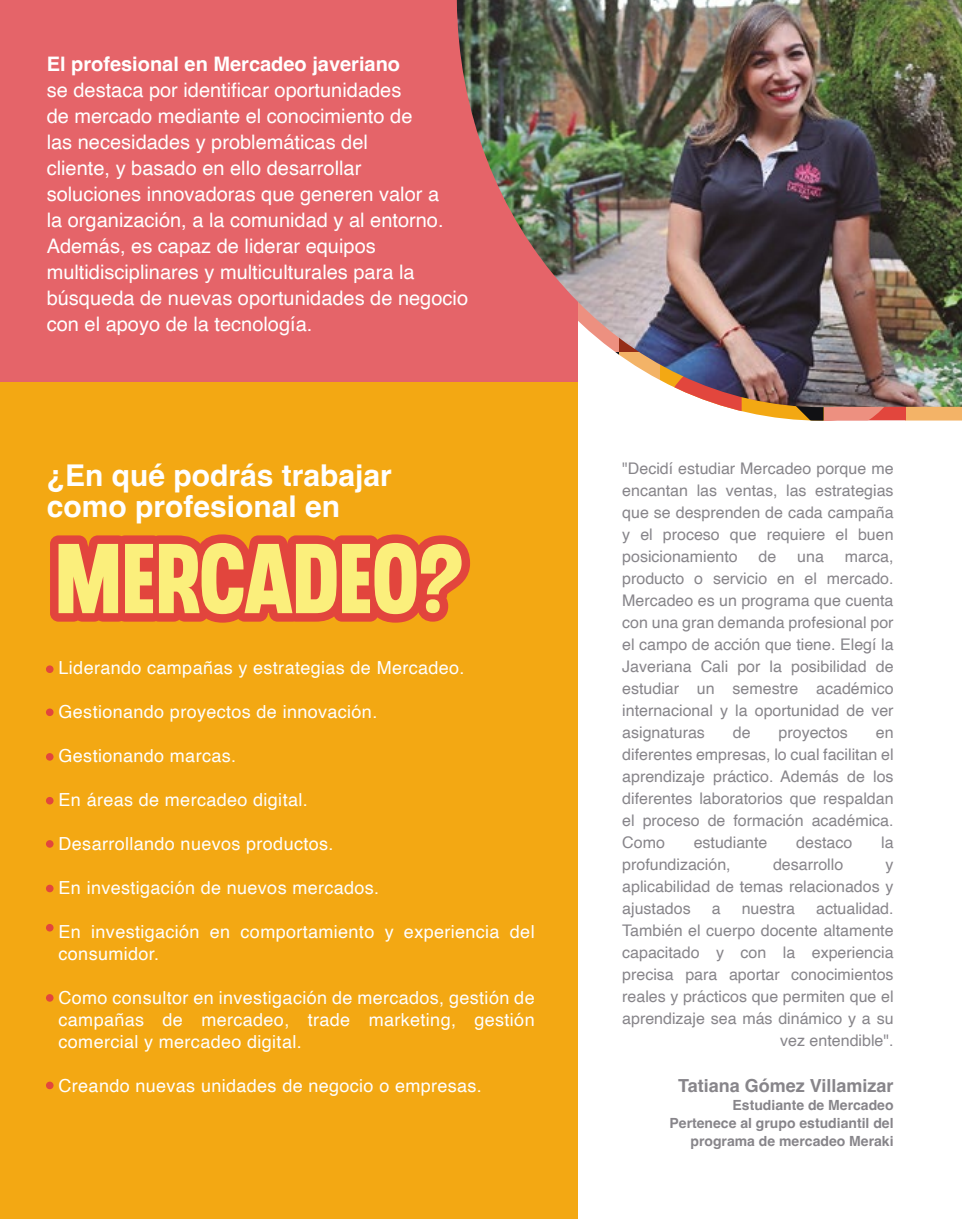
<style>
.page{position:relative;width:962px;height:1219px;background:#fff}
.page>*{position:absolute;margin:0;border:0;box-sizing:border-box;transform-origin:0 0}
.t1{font:99px "CHEDROS";color:#fbef7c}
.t2{font:700 30px/31.4px "Helvetica";color:#fff}
.t3{font:20px/26px "Helvetica";color:#fff}
.t4{font:700 20px "Helvetica";color:#fff}
.t5{font:18px/22px "Helvetica";letter-spacing:.02em;color:#fff}
.t6{font:700 18px "Helvetica";color:#87858a}
.t7{font:16px/22px "Helvetica";color:#87858a;text-align:justify}
.t8{font:700 14px/18px "Helvetica";color:#87858a;text-align:right}
</style>
<div class="page">
<div style="left:0;top:0;width:578px;height:1219px;background:#f3a813"></div>
<div style="left:0;top:0;width:578px;height:381px;background:#e56469"></div>
<svg style="left:414px;top:0;width:548px;height:421px"></svg>
<img style="left:457px;top:0;width:505px;height:407px">
<div style="left:46px;top:665px;width:8px;height:8px;background:#e2463d;border-radius:50%"></div>
<div style="left:46px;top:753px;width:8px;height:8px;background:#e2463d;border-radius:50%"></div>
<div style="left:46px;top:708px;width:8px;height:8px;background:#e2463d;border-radius:50%"></div>
<div style="left:46px;top:840px;width:8px;height:8px;background:#e2463d;border-radius:50%"></div>
<div style="left:46px;top:797px;width:8px;height:7px;background:#e2463d;border-radius:50%"></div>
<div style="left:46px;top:924px;width:8px;height:7px;background:#e2463d;border-radius:50%"></div>
<div style="left:46px;top:885px;width:8px;height:7px;background:#e2463d;border-radius:50%"></div>
<div style="left:46px;top:994px;width:8px;height:8px;background:#e2463d;border-radius:50%"></div>
<div style="left:46px;top:1082px;width:8px;height:7px;background:#e2463d;border-radius:50%"></div>
<svg style="left:50px;top:534px;width:420px;height:89px;background:#e34c39"></svg>
<p class="t4" style="left:47px;top:52px;width:355px">El profesional en Mercadeo javeriano</p>
<p class="t3" style="left:47px;top:78px;width:423px">se destaca por identificar oportunidades<br>de mercado mediante el conocimiento de<br>las necesidades y problemáticas del<br>cliente, y basado en ello desarrollar<br>soluciones innovadoras que generen valor a<br>la organización, a la comunidad y al entorno.<br>Además, es capaz de liderar equipos multidisciplinares y multiculturales para la búsqueda de nuevas oportunidades de negocio con el apoyo de la tecnología.</p>
<h2 class="t2" style="left:47px;top:463px;width:347px">¿En qué podrás trabajar como profesional en</h2>
<h1 class="t1" style="left:55px;top:522px;width:410px">MERCADEO?</h1>
<p class="t5" style="left:59px;top:658px;width:408px">Liderando campañas y estrategias de Mercadeo.</p>
<p class="t5" style="left:59px;top:702px;width:320px">Gestionando proyectos de innovación.</p>
<p class="t5" style="left:59px;top:745px;width:179px">Gestionando marcas.</p>
<p class="t5" style="left:59px;top:789px;width:251px">En áreas de mercadeo digital.</p>
<p class="t5" style="left:59px;top:833px;width:276px">Desarrollando nuevos productos.</p>
<p class="t5" style="left:59px;top:877px;width:322px">En investigación de nuevos mercados.</p>
<p class="t5" style="left:59px;top:921px;width:478px">En investigación en comportamiento y experiencia del consumidor.</p>
<p class="t5" style="left:59px;top:987px;width:478px;text-align:justify">Como consultor en investigación de mercados, gestión de campañas de mercadeo, trade marketing, gestión comercial y mercadeo digital.</p>
<p class="t5" style="left:59px;top:1075px;width:425px">Creando nuevas unidades de negocio o empresas.</p>
<p class="t7" style="left:622px;top:457px;width:273px">"Decidí estudiar Mercadeo porque me encantan las ventas, las estrategias que se desprenden de cada campaña y el proceso que requiere el buen posicionamiento</p>
<p class="t7" style="left:759px;top:545px;width:19px">de</p>
<p class="t7" style="left:797px;top:545px;width:28px">una</p>
<p class="t7" style="left:622px;top:545px;width:273px;text-indent:222px">marca, producto o servicio en el mercado.<br>Mercadeo es un programa que cuenta con una gran demanda profesional por el campo de acción que tiene. Elegí la Javeriana Cali por la posibilidad de estudiar un semestre académico internacional y la oportunidad de ver asignaturas</p>
<p class="t7" style="left:733px;top:721px;width:19px">de</p>
<p class="t7" style="left:779px;top:721px;width:71px">proyectos</p>
<p class="t7" style="left:622px;top:721px;width:273px;text-indent:254px">en diferentes empresas, lo cual facilitan el aprendizaje práctico. Además de los diferentes laboratorios que respaldan el proceso de formación académica.<br>Como</p>
<p class="t7" style="left:694px;top:831px;width:75px">estudiante</p>
<p class="t7" style="left:796px;top:831px;width:58px">destaco</p>
<p class="t7" style="left:881px;top:831px;width:14px">la</p>
<p class="t7" style="left:622px;top:853px;width:110px">profundización,</p>
<p class="t7" style="left:773px;top:853px;width:72px">desarrollo</p>
<p class="t7" style="left:622px;top:853px;width:273px;text-indent:263px">y aplicabilidad de temas relacionados y ajustados</p>
<p class="t7" style="left:622px;top:897px;width:273px;text-align:right">actualidad.<br>También el cuerpo docente altamente capacitado y con la experiencia precisa para aportar conocimientos reales y prácticos que permiten que el aprendizaje sea más dinámico y a su vez entendible".</p>
<p class="t6" style="left:678px;top:1075px;width:217px">Tatiana Gómez Villamizar</p>
<p class="t8" style="left:670px;top:1098px;width:226px">Estudiante de Mercadeo<br>Pertenece al grupo estudiantil del programa de mercadeo Meraki</p>
<p class="t7" style="left:712px;top:897px;width:10px">a</p>
<p class="t7" style="left:742px;top:897px;width:55px">nuestra</p>
</div>
